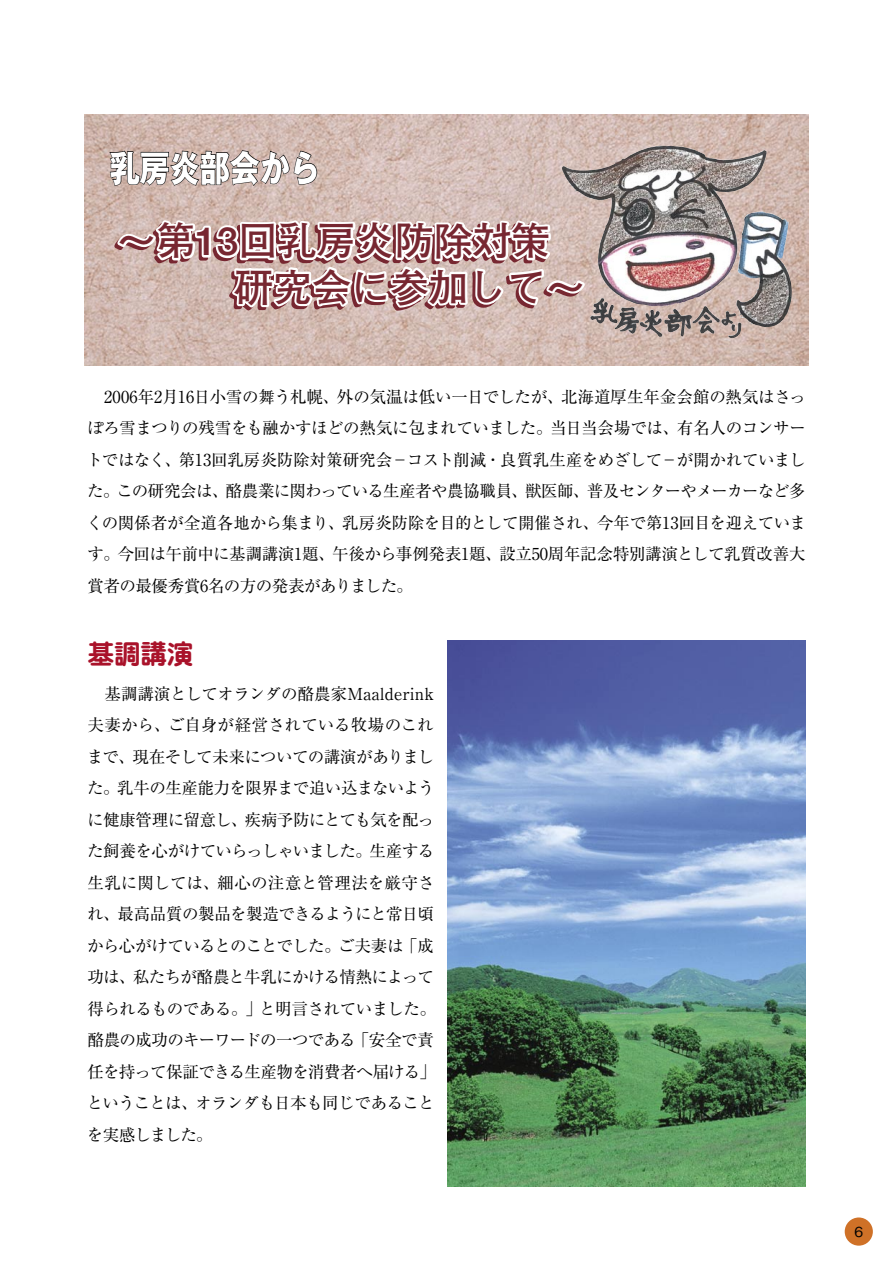
<style>
.page{position:relative;width:893px;height:1263px;background:#fff}
.page>*{position:absolute;margin:0;border:0;box-sizing:border-box;transform-origin:0 0}
.t1{font:700 39px/46.5px "Futo Go B101";color:#772731}
.t2{font:700 36px "Gothic MB101";color:#fff;scale:.83 1}
.t3{font:700 27px "Jun 501 Pro";color:#a9122a}
.t4{font:16.5px/31.5px "Ryumin Pro";letter-spacing:-.025em;color:#000}
.t5{font:16.5px/31.5px "Ryumin Pro";letter-spacing:-.045em;color:#000}
.t6{font:16.5px/31.5px "Ryumin Pro";letter-spacing:.005em;color:#000;text-align:right}
.t7{font:16.5px "Ryumin Pro";letter-spacing:-.005em;color:#000}
.t8{font:16.5px/31.5px "Ryumin Pro";letter-spacing:-.05em;color:#000}
.t9{font:16.5px "Ryumin Pro";letter-spacing:-.065em;color:#000}
.t10{font:500 13.8px "Gothic BBB Pro";color:#000}
</style>
<div class="page">
<div style="left:845px;top:1217px;width:28px;height:28px;background:#cf7127;border-radius:50%"></div>
<img style="left:85px;top:115px;width:723px;height:251px">
<svg style="left:108px;top:150px;width:210px;height:37px;background:#9c8a84"></svg>
<svg style="left:110px;top:216px;width:452px;height:99px"></svg>
<img style="left:562px;top:145px;width:233px;height:184px">
<img style="left:448px;top:640px;width:357px;height:547px">
<p class="t2" style="left:110px;top:143px;width:255px">乳房炎部会から</p>
<p class="t1" style="left:117px;top:218px;width:469px">～第13回乳房炎防除対策　　　研究会に参加して~</p>
<p class="t4" style="left:88px;top:380px;width:478px">　2006年月2 16日小雪の舞う札幌、外の気温は低い一日でしたが、</p>
<p class="t7" style="left:561px;top:383px;width:246px">北海道厚生年金会館の熱気はさっ</p>
<p class="t4" style="left:179px;top:411px;width:629px;text-indent:-91px">ぽろ雪まつりの残雪をも融かすほどの熱気に包まれていました。<br>第13回乳房炎防除対策研究会－コスト削減・良質乳生産をめざして－が開かれていまし</p>
<p class="t4" style="left:677px;top:411px;width:130px">有名人のコンサー</p>
<p class="t4" style="left:550px;top:411px;width:131px">当日当会場では、</p>
<p class="t4" style="left:86px;top:443px;width:96px">トではなく、</p>
<p class="t4" style="left:87px;top:474px;width:34px">た。</p>
<p class="t4" style="left:116px;top:474px;width:114px">この研究会は、</p>
<p class="t4" style="left:226px;top:474px;width:304px">酪農業に関わっている生産者や農協職員、</p>
<p class="t4" style="left:525px;top:474px;width:66px">獣医師、</p>
<p class="t9" style="left:587px;top:478px;width:220px">普及センターやメーカーなど多</p>
<p class="t4" style="left:87px;top:506px;width:260px">くの関係者が全道各地から集まり、</p>
<p class="t4" style="left:342px;top:506px;width:465px">乳房炎防除を目的として開催され、今年で第13回目を迎えていま</p>
<p class="t4" style="left:332px;top:537px;width:171px">午後から事例発表題1 、</p>
<p class="t4" style="left:87px;top:537px;width:327px">す。今回は午前中に基調講演題1 、<br>賞者の最優秀賞6名の方の発表がありました。</p>
<p class="t4" style="left:499px;top:537px;width:308px">設立50周年記念特別講演として乳質改善大</p>
<p class="t3" style="left:87px;top:632px;width:108px">基調講演</p>
<p class="t6" style="left:88px;top:677px;width:348px">　基調講演としてオランダの酪農家Maalderinkご自身が経営されている牧場のこれ</p>
<p class="t4" style="left:132px;top:708px;width:303px;text-indent:-45px">夫妻から、<br>現在そして未来についての講演がありまし</p>
<p class="t4" style="left:117px;top:740px;width:319px;text-indent:-30px">まで、<br>乳牛の生産能力を限界まで追い込まないよう</p>
<p class="t4" style="left:87px;top:771px;width:34px">た。</p>
<p class="t4" style="left:87px;top:803px;width:162px">に健康管理に留意し、</p>
<p class="t4" style="left:87px;top:834px;width:349px">た飼養を心がけていらっしゃいました。生産する</p>
<p class="t6" style="left:87px;top:866px;width:349px">生乳に関しては、細心の注意と管理法を厳守さ</p>
<p class="t5" style="left:117px;top:897px;width:318px">最高品質の製品を製造できるようにと常日頃</p>
<p class="t5" style="left:245px;top:803px;width:191px">疾病予防にとても気を配っ</p>
<p class="t4" style="left:87px;top:897px;width:34px">れ、</p>
<p class="t4" style="left:338px;top:929px;width:97px">ご夫妻は「成</p>
<p class="t5" style="left:133px;top:929px;width:303px;text-indent:-46px">から心がけているとのことでした。<br>私たちが酪農と牛乳にかける情熱によって</p>
<p class="t4" style="left:87px;top:960px;width:50px">功は、</p>
<p class="t4" style="left:87px;top:992px;width:176px">得られるものである。」</p>
<p class="t4" style="left:259px;top:992px;width:178px">と明言されていました。</p>
<p class="t4" style="left:353px;top:1023px;width:83px">「安全で責</p>
<p class="t4" style="left:87px;top:1023px;width:270px">酪農の成功のキーワードの一つである</p>
<p class="t4" style="left:87px;top:1055px;width:350px">任を持って保証できる生産物を消費者へ届ける「</p>
<p class="t4" style="left:195px;top:1086px;width:241px">オランダも日本も同じであること</p>
<p class="t8" style="left:87px;top:1086px;width:128px">ということは、を実感しました。</p>
<p class="t10" style="left:854px;top:1220px;width:10px">6</p>
</div>
